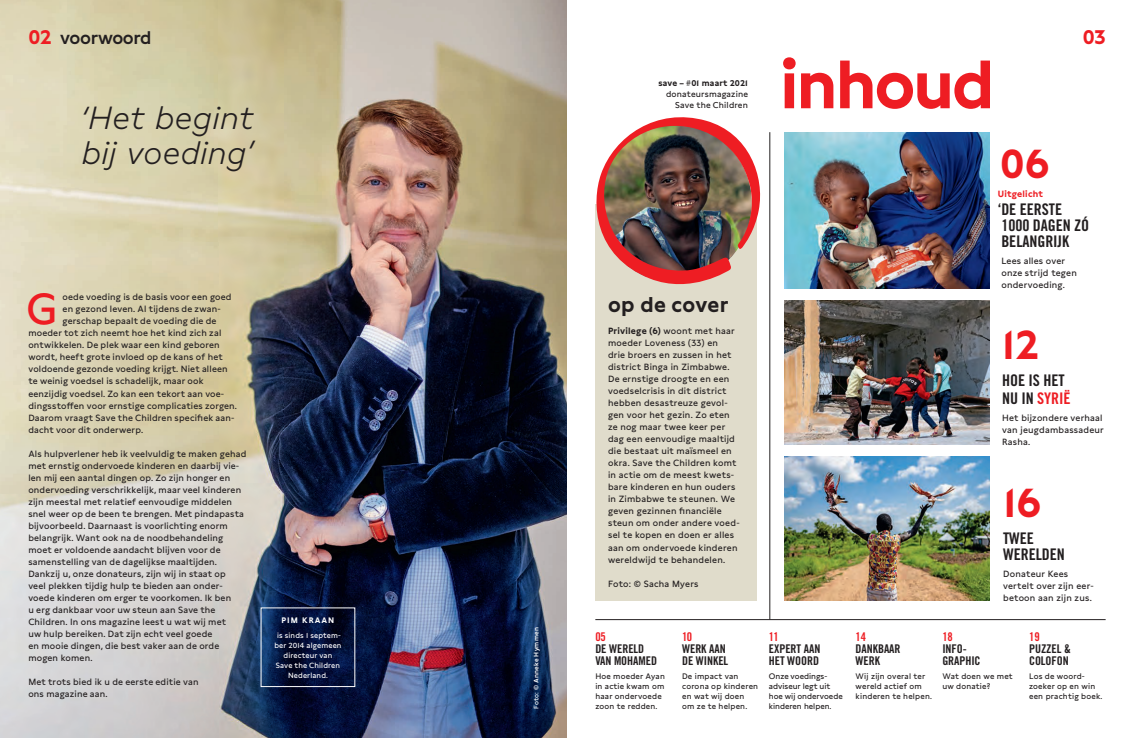
<style>
.page{position:relative;width:1134px;height:738px;background:#fff}
.page>*{position:absolute;margin:0;border:0;box-sizing:border-box;transform-origin:0 0}
.t1{font:700 67px "Lynstone";letter-spacing:-.035em;color:#ee1d23}
.t2{font:43.3px "Lynstone";color:#ee1d23}
.t3{font:700 41px "Lynstone";color:#ee1d23}
.t4{font:italic 300 32px/35px "Lynstone";letter-spacing:.015em;color:#231f20}
.t5{font:700 21px "Lynstone";letter-spacing:.02em;color:#231f20}
.t6{font:700 20px "Lynstone";color:#ee1d23}
.t7{font:600 18px "Lynstone";letter-spacing:-.02em;color:#231f20}
.t8{font:16px/16px "Trade Gothic Bold Cond Twenty";letter-spacing:-.005em;color:#231f20}
.t9{font:12px/12px "Trade Gothic Bold Cond Twenty";letter-spacing:-.005em;color:#231f20}
.t10{font:9px/12px "Lynstone";letter-spacing:.02em;color:#231f20}
.t11{font:700 9px "Lynstone";letter-spacing:.025em;color:#ee1d23}
.t12{font:8.5px/11px "Lynstone";letter-spacing:.02em;color:#231f20;text-align:right}
.t13{font:8px/10px "Lynstone";letter-spacing:.025em;color:#231f20}
.t14{font:8px/10px "Lynstone";color:#231f20}
.t15{font:700 8px "Lynstone";letter-spacing:.13em;color:#fff}
.t16{font:7.5px/10px "Lynstone";letter-spacing:.02em;color:#fff;text-align:center}
.t17{font:600 6.5px "Lynstone";letter-spacing:.035em;color:#fff}
.s1{font-weight:700;font-size:20px;color:#ee1d23}
.s2{font-weight:700}
.s3{font-weight:400}
.s4{color:#ee1d23}
</style>
<div class="page">
<img style="left:0;top:0;width:567px;height:737px">
<img style="left:785px;top:456px;width:204px;height:144px">
<img style="left:785px;top:132px;width:204px;height:156px">
<img style="left:785px;top:300px;width:204px;height:144px">
<div style="left:595px;top:204px;width:162px;height:396px;background:#e0dccb"></div>
<hr style="left:770px;top:132px;width:1px;height:487px;background:#231f20">
<hr style="left:595px;top:619px;width:511px;height:1px;background:#231f20">
<img style="left:596px;top:117px;width:165px;height:168px">
<p class="t7" style="left:28px;top:26px;width:125px"><span class="s1">02</span> voorwoord</p>
<p class="t4" style="left:81px;top:101px;width:174px">‘Het begint bij voeding’</p>
<p class="t2" style="left:26px;top:283px;width:34px">G</p>
<p class="t10" style="left:63px;top:291px;width:170px">oede voeding is de basis voor een goed</p>
<p class="t10" style="left:63px;top:303px;width:160px">en gezond leven. Al tijdens de zwan-</p>
<p class="t10" style="left:63px;top:315px;width:155px">gerschap bepaalt de voeding die de</p>
<p class="t10" style="left:28px;top:327px;width:194px">moeder tot zich neemt hoe het kind zich zal</p>
<p class="t10" style="left:28px;top:339px;width:193px">ontwikkelen. De plek waar een kind geboren</p>
<p class="t10" style="left:28px;top:351px;width:196px">wordt, heeft grote invloed op de kans of het</p>
<p class="t10" style="left:28px;top:363px;width:201px">voldoende gezonde voeding krijgt. Niet alleen</p>
<p class="t10" style="left:28px;top:375px;width:177px">te weinig voedsel is schadelijk, maar ook</p>
<p class="t10" style="left:28px;top:387px;width:197px">eenzijdig voedsel. Zo kan een tekort aan voe-</p>
<p class="t10" style="left:28px;top:399px;width:210px">dingsstoffen voor ernstige complicaties zorgen.</p>
<p class="t10" style="left:28px;top:411px;width:208px">Daarom vraagt Save the Children specifiek aan-</p>
<p class="t10" style="left:28px;top:423px;width:116px">dacht voor dit onderwerp.</p>
<p class="t10" style="left:28px;top:447px;width:220px">Als hulpverlener heb ik veelvuldig te maken gehad met ernstig ondervoede kinderen en daarbij vie&shy;len mij een aantal dingen op. Zo zijn honger en ondervoeding verschrikkelijk, maar veel kinderen zijn meestal met relatief eenvoudige middelen snel weer op de been te brengen. Met pindapasta bijvoorbeeld. Daarnaast is voorlichting enorm belangrijk. Want ook na de noodbehandeling moet er voldoende aandacht blijven voor de samenstelling van de dagelijkse maaltijden.<br>Dankzij u, onze donateurs, zijn wij in staat op<br>veel plekken tijdig hulp te bieden aan onder&shy;voede kinderen om erger te voorkomen. Ik ben<br>u erg dankbaar voor uw steun aan Save the Children. In ons magazine leest u wat wij met<br>uw hulp bereiken. Dat zijn echt veel goede<br>en mooie dingen, die best vaker aan de orde mogen komen.</p>
<p class="t10" style="left:28px;top:675px;width:172px">Met trots bied ik u de eerste editie van ons magazine aan.</p>
<p class="t12" style="left:658px;top:78px;width:91px"><span class="s2">save – #01 maart 2021 </span>donateursmagazine<br>Save the Children</p>
<p class="t1" style="left:780px;top:44px;width:216px">inhoud</p>
<p class="t6" style="left:1083px;top:25px;width:25px">03</p>
<p class="t5" style="left:608px;top:291px;width:122px">op de cover</p>
<p class="t10" style="left:608px;top:325px;width:133px"><span class="s2">Privilege (6)</span> woont met haar moeder Loveness (33) en<br>drie broers en zussen in het district Binga in Zimbabwe.<br>De ernstige droogte en een voedsel crisis in dit district hebben desastreuze gevol&shy;gen voor het gezin. Zo eten ze nog maar twee keer per dag een eenvoudige maaltijd die bestaat uit maïsmeel en okra. Save the Children komt in actie om de meest kwets&shy;bare kinderen en hun ouders in Zimbabwe te steunen. We geven gezinnen financiële steun om onder andere voed&shy;sel te kopen en doen er alles aan om ondervoede kinderen wereldwijd te behandelen.</p>
<p class="t10" style="left:608px;top:577px;width:92px">Foto: © Sacha Myers</p>
<p class="t15" style="left:281px;top:614px;width:54px">PIM KRAAN</p>
<p class="t16" style="left:274px;top:629px;width:69px">is sinds 1 septem&shy;ber 2014 algemeen directeur van<br>Save the Children<br>Nederland.</p>
<p class="t17" style="left:532px;top:708px;width:83px;rotate:-90deg"><span class="s3">Foto:</span> © Anneke Hymmen</p>
<p class="t9" style="left:595px;top:630px;width:63px"><span class="s4">05<br></span>DE WERELD<br>VAN MOHAMED</p>
<p class="t13" style="left:595px;top:670px;width:71px">Hoe moeder Ayan in actie kwam om haar ondervoede zoon te redden.</p>
<p class="t9" style="left:682px;top:630px;width:48px"><span class="s4">10<br></span>WERK AAN<br>DE WINKEL</p>
<p class="t13" style="left:682px;top:670px;width:78px">De impact van corona op kinderen en wat wij doen om ze te helpen.</p>
<p class="t9" style="left:769px;top:630px;width:53px"><span class="s4">11<br></span>EXPERT AAN<br>HET WOORD</p>
<p class="t14" style="left:769px;top:670px;width:75px">Onze voedings&shy;adviseur legt uit hoe wij ondervoede kinderen helpen.</p>
<p class="t3" style="left:1000px;top:139px;width:51px">06</p>
<p class="t11" style="left:998px;top:188px;width:47px">Uitgelicht</p>
<p class="t8" style="left:998px;top:201px;width:93px">‘ DE EERSTE<br>1000 DAGEN ZÓ<br>BELANGRIJK</p>
<p class="t10" style="left:1001px;top:255px;width:77px">Lees alles over onze strijd tegen ondervoeding.</p>
<p class="t3" style="left:1002px;top:320px;width:39px">12</p>
<p class="t8" style="left:1002px;top:370px;width:70px;line-height:18px">HOE IS HET<br>NU IN <span class="s4">SYRIË</span></p>
<p class="t10" style="left:1002px;top:411px;width:103px">Het bijzondere verhaal van jeugd ambassadeur<br>Rasha.</p>
<p class="t3" style="left:1003px;top:478px;width:39px">16</p>
<p class="t8" style="left:1003px;top:529px;width:63px">TWEE<br>WERELDEN</p>
<p class="t10" style="left:1003px;top:567px;width:92px">Donateur Kees vertelt over zijn eer&shy;betoon aan zijn zus.</p>
<p class="t9" style="left:855px;top:630px;width:46px"><span class="s4">14<br></span>DANKBAAR<br>WERK</p>
<p class="t13" style="left:855px;top:670px;width:78px">Wij zijn overal ter wereld actief om kinderen te helpen.</p>
<p class="t9" style="left:942px;top:630px;width:40px"><span class="s4">18<br></span>INFO-<br>GRAPHIC</p>
<p class="t13" style="left:942px;top:670px;width:72px">Wat doen we met uw donatie?</p>
<p class="t9" style="left:1029px;top:630px;width:43px"><span class="s4">19<br></span>PUZZEL &amp;<br>COLOFON</p>
<p class="t13" style="left:1029px;top:670px;width:75px">Los de woord&shy;zoeker op en win een prachtig boek.</p>
</div>
